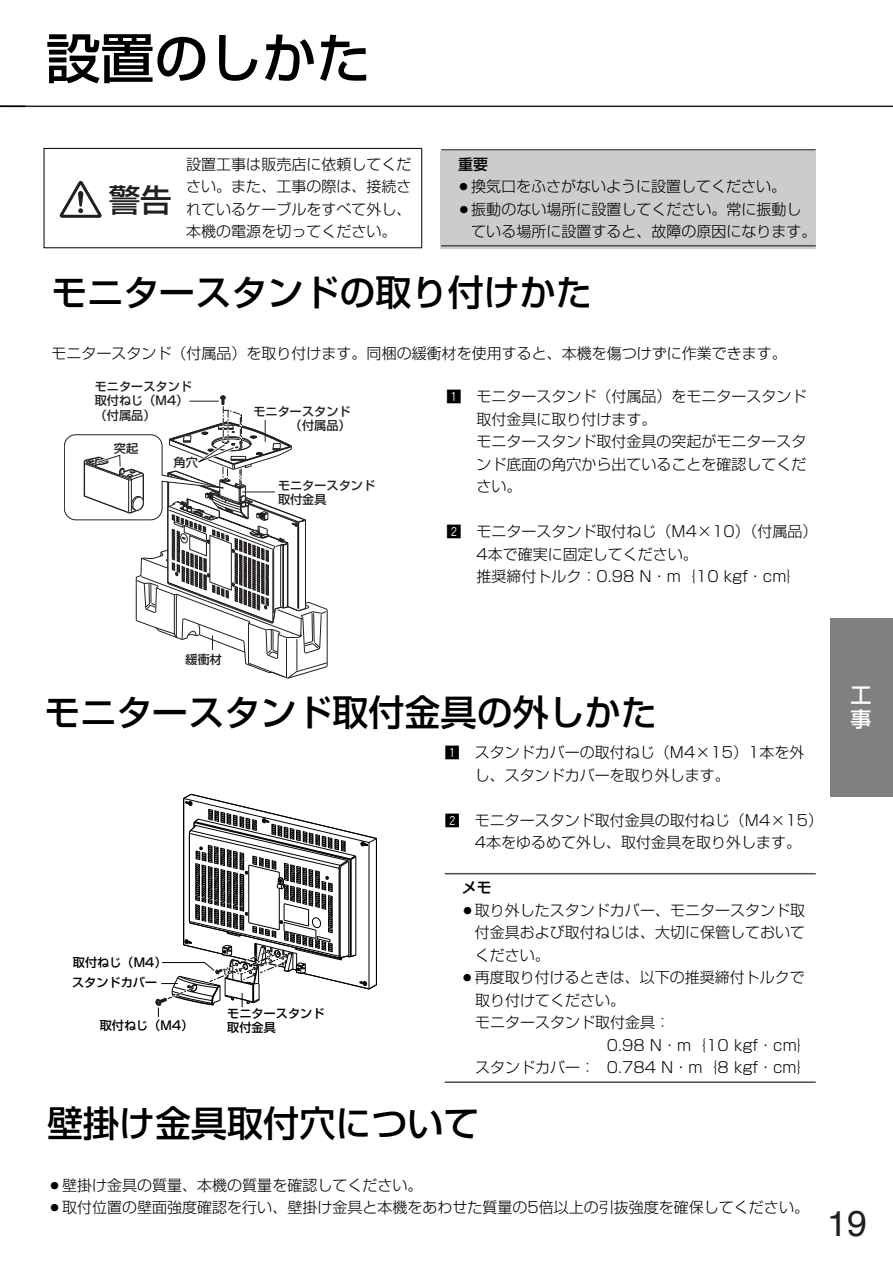
<style>
.page{position:relative;width:893px;height:1263px;background:#fff}
.page>*{position:absolute;margin:0;border:0;box-sizing:border-box;transform-origin:0 0}
.t1{font:500 54px "Shin Go";color:#000}
.t2{font:500 36px "Shin Go";color:#000}
.t3{font:36px "Helvetica";color:#231f20}
.t4{font:500 31.5px "Shin Go";color:#231f20}
.t5{font:500 21px/24px "Shin Go";color:#fff}
.t6{font:300 15px/22.5px "Shin Go";color:#000}
.t7{font:500 15px "Shin Go";color:#000}
.t8{font:500 12.15px/14.4px "Shin Go";color:#231f20}
.t9{font:500 12.15px/19.8px "Shin Go";color:#000}
.s1{font-family:"Gthin Hround";font-weight:400}
</style>
<div class="page">
<hr style="left:0;top:106px;width:892px;height:1px;background:#231f20">
<div style="left:830px;top:618px;width:62px;height:179px;background:#808080"></div>
<svg style="left:0;top:106px;width:25px;height:1px"></svg>
<div style="left:440px;top:151px;width:375px;height:98px;background:#ccc"></div>
<hr style="left:441px;top:149px;width:374px;height:2px;background:#4d4d4d">
<hr style="left:441px;top:245px;width:374px;height:2px;background:#4d4d4d">
<svg style="left:64px;top:396px;width:264px;height:282px"></svg>
<hr style="left:444px;top:873px;width:371px;height:1px;background:#4d4d4d">
<hr style="left:444px;top:1081px;width:371px;height:2px;background:#4d4d4d">
<svg style="left:155px;top:794px;width:222px;height:223px"></svg>
<div style="left:44px;top:148px;width:378px;height:100px;border:1px solid #000"></div>
<svg style="left:59px;top:180px;width:43px;height:38px"></svg>
<h1 class="t1" style="left:46px;top:38px;width:326px">設置のしかた</h1>
<p class="t7" style="left:458px;top:158px;width:32px">重要</p>
<p class="t6" style="left:456px;top:177px;width:331px">○換気口をふさがないように設置してください。</p>
<p class="t6" style="left:471px;top:200px;width:346px;text-indent:-15px">○振動のない場所に設置してください。常に振動している場所に設置すると、故障の原因になります。</p>
<h2 class="t2" style="left:51px;top:279px;width:542px">モニタースタンドの取り付けかた</h2>
<p class="t6" style="left:51px;top:344px;width:736px">モニタースタンド（付属品）を取り付けます。同梱の緩衝材を使用すると、本機を傷つけずに作業できます。</p>
<p class="t6" style="left:476px;top:387px;width:331px;text-indent:-30px"><span class="s1">Z</span> モニタースタンド（付属品）をモニタースタンド取付金具に取り付けます。<br>モニタースタンド取付金具の突起がモニタースタンド底面の角穴から出ていることを確認してください。</p>
<p class="t6" style="left:476px;top:522px;width:342px;text-indent:-30px"><span class="s1">X</span> モニタースタンド取付ねじ（M4×10）（付属品）<br>4本で確実に固定してください。<br>推奨締付トルク：0.98 N・m｛10 kgf・cm｝</p>
<p class="t6" style="left:186px;top:155px;width:227px;text-align:justify">設置工事は販売店に依頼してください。また、工事の際は、接続されているケーブルをすべて外し、本機の電源を切ってください。</p>
<h3 class="t4" style="left:109px;top:188px;width:64px">警告</h3>
<p class="t8" style="left:95px;top:380px;width:99px">モニタースタンド取付ねじ（M4）（付属品）</p>
<p class="t8" style="left:253px;top:405px;width:99px">モニタースタンド　　　（付属品）</p>
<p class="t8" style="left:114px;top:442px;width:26px">突起</p>
<p class="t8" style="left:173px;top:457px;width:26px">角穴</p>
<p class="t8" style="left:278px;top:479px;width:99px">モニタースタンド取付金具</p>
<p class="t8" style="left:185px;top:653px;width:38px">緩衝材</p>
<h2 class="t2" style="left:44px;top:699px;width:613px">モニタースタンド取付金具の外しかた</h2>
<p class="t6" style="left:474px;top:744px;width:331px;text-indent:-30px"><span class="s1">Z</span> スタンドカバーの取付ねじ（M4×15）1本を外し、スタンドカバーを取り外します。</p>
<p class="t6" style="left:444px;top:811px;width:380px;text-align:center"><span class="s1">X</span> モニタースタンド取付金具の取付ねじ（M4×15）<br>4本をゆるめて外し、取付金具を取り外します。</p>
<p class="t7" style="left:461px;top:882px;width:32px">メモ</p>
<p class="t6" style="left:475px;top:901px;width:331px;text-align:justify;text-indent:-15px">○取り外したスタンドカバー、モニタースタンド取付金具および取付ねじは、大切に保管しておいてください。</p>
<p class="t6" style="left:459px;top:969px;width:346px">○再度取り付けるときは、以下の推奨締付トルクで</p>
<p class="t6" style="left:475px;top:991px;width:151px">取り付けてください。</p>
<p class="t6" style="left:475px;top:1014px;width:196px">モニタースタンド取付金具：</p>
<p class="t6" style="left:606px;top:1036px;width:206px">0.98 N・m｛10 kgf・cm｝</p>
<p class="t6" style="left:475px;top:1059px;width:338px">スタンドカバー： 0.784 N・m｛8 kgf・cm｝</p>
<p class="t9" style="left:72px;top:954px;width:96px">取付ねじ（M4）スタンドカバー</p>
<p class="t9" style="left:227px;top:1008px;width:99px;line-height:14.4px">モニタースタンド取付金具</p>
<p class="t9" style="left:100px;top:1017px;width:95px">取付ねじ（M4）</p>
<h2 class="t2" style="left:47px;top:1110px;width:434px">壁掛け金具取付穴について</h2>
<p class="t6" style="left:47px;top:1176px;width:377px">○壁掛け金具の質量、本機の質量を確認してください。</p>
<p class="t6" style="left:47px;top:1199px;width:763px">○取付位置の壁面強度確認を行い、壁掛け金具と本機をあわせた質量の5倍以上の引抜強度を確保してください。</p>
<h3 class="t5" style="left:850px;top:685px;width:22px">工事</h3>
<h2 class="t3" style="left:827px;top:1209px;width:42px">19</h2>
</div>
